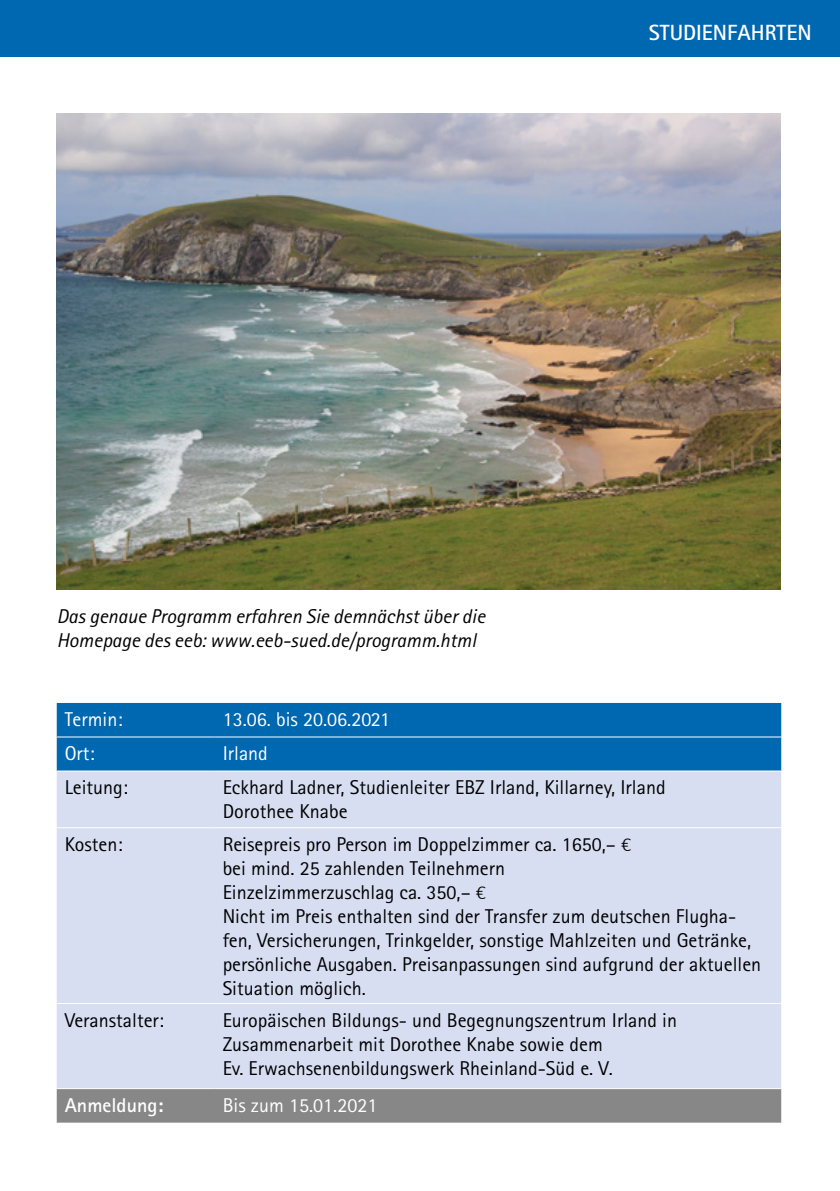
<style>
.page{position:relative;width:840px;height:1191px;background:#fff}
.page>*{position:absolute;margin:0;border:0;box-sizing:border-box;transform-origin:0 0}
.t1{font:700 22px "Rotis Sans Serif";color:#fff}
.t2{font:20px/24px "Rotis Sans Serif";color:#000}
.Fließtext_kursiv{font:italic 20px/24px "Rotis Sans Serif";color:#000}
.Termine{font:20px "Rotis Sans Serif";color:#fff}
.t3{font:700 20px "Rotis Sans Serif";color:#fff}
.s1{font-family:"Calibri";font-weight:300}
</style>
<div class="page">
<div style="left:0;top:0;width:839px;height:57px;background:#0067b1"></div>
<div style="left:57px;top:703px;width:723px;height:67px;background:#0067b1"></div>
<div style="left:57px;top:771px;width:723px;height:317px;background:#d7def1"></div>
<div style="left:57px;top:1089px;width:723px;height:33px;background:#878787"></div>
<hr style="left:213px;top:771px;width:2px;height:56px;background:#d7def1">
<hr style="left:213px;top:828px;width:2px;height:175px;background:#d7def1">
<hr style="left:57px;top:736px;width:157px;height:1px;background:#fff">
<hr style="left:214px;top:736px;width:566px;height:1px;background:#fff">
<hr style="left:57px;top:827px;width:157px;height:1px;background:#fff">
<hr style="left:214px;top:827px;width:566px;height:1px;background:#fff">
<hr style="left:57px;top:1003px;width:157px;height:1px;background:#fff">
<hr style="left:214px;top:1003px;width:566px;height:1px;background:#fff">
<img style="left:57px;top:113px;width:723px;height:477px">
<p class="t1" style="left:648px;top:18px;width:164px">STUDIENFAHRTEN</p>
<p class="Fließtext_kursiv" style="left:57px;top:604px;width:430px">Das genaue Programm erfahren Sie demnächst über die<br>Homepage des eeb: www.eeb-sued.de/programm.html</p>
<p class="Termine" style="left:65px;top:707px;width:59px">Termin:</p>
<p class="Termine" style="left:222px;top:707px;width:169px">13.06. bis 20.06.2021</p>
<p class="Termine" style="left:65px;top:741px;width:31px">Ort:</p>
<p class="Termine" style="left:222px;top:741px;width:47px">Irland</p>
<p class="t2" style="left:65px;top:775px;width:65px">Leitung:</p>
<p class="t2" style="left:222px;top:775px;width:444px">Eckhard Ladner, Studienleiter EBZ Irland, Killarney, Irland</p>
<p class="t2" style="left:222px;top:799px;width:126px">Dorothee Knabe</p>
<p class="t2" style="left:65px;top:832px;width:59px">Kosten:</p>
<p class="t2" style="left:222px;top:832px;width:410px">Reisepreis pro Person im Doppelzimmer ca. 1650,– <span class="s1">€ </span>bei mind. 25 zahlenden Teilnehmern</p>
<p class="t2" style="left:222px;top:880px;width:265px">Einzelzimmerzuschlag ca. 350,– <span class="s1">€</span></p>
<p class="t2" style="left:222px;top:904px;width:539px">Nicht im Preis enthalten sind der Transfer zum deutschen Flugha&shy;fen, Versicherungen, Trinkgelder, sonstige Mahlzeiten und Getränke, persönliche Ausgaben. Preisanpassungen sind aufgrund der aktuellen Situation möglich.</p>
<p class="t2" style="left:65px;top:1008px;width:101px">Veranstalter:</p>
<p class="t2" style="left:222px;top:1008px;width:455px">Europäischen Bildungs- und Begegnungszentrum Irland in<br>Zusammenarbeit mit Dorothee Knabe sowie dem<br>Ev. Erwachsenenbildungswerk Rheinland-Süd e. V.</p>
<p class="t3" style="left:65px;top:1093px;width:100px">Anmeldung:</p>
<p class="Termine" style="left:223px;top:1093px;width:156px">Bis zum 15.01.2021</p>
</div>
